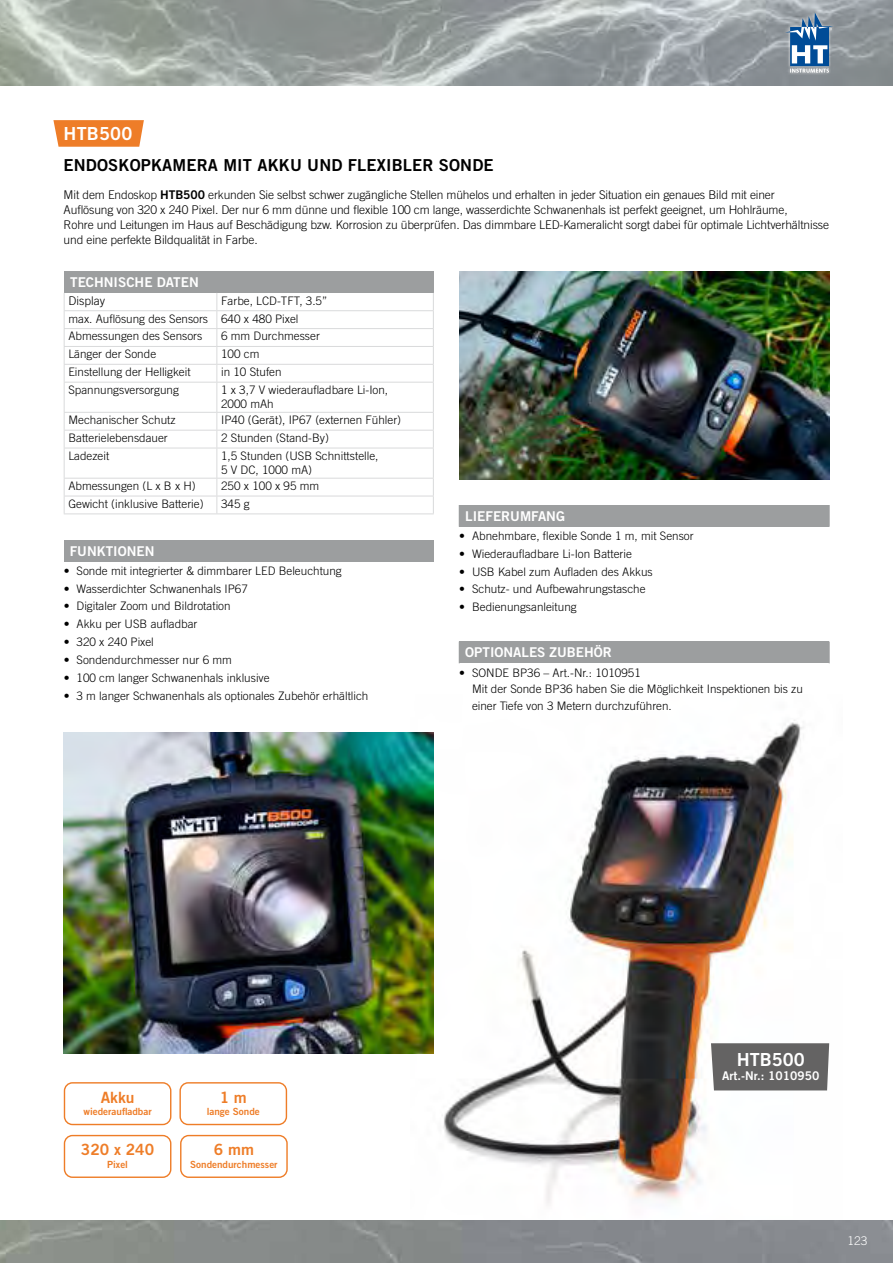
<style>
.page{position:relative;width:893px;height:1263px;background:#fff}
.page>*{position:absolute;margin:0;border:0;box-sizing:border-box;transform-origin:0 0}
.Titeltext_Versalien_-_11_13_2{font:18px "Trade Gothic LT Std Bd 2";letter-spacing:.01em;color:#fff}
.Preis_Gerätename{font:18px "Trade Gothic LT Std Bd 2";color:#fff}
.Titeltext_Versalien_-_11_13_2-2{font:16.5px "Trade Gothic LT Std Bd 2";letter-spacing:.01em;color:#000}
.t1{font:15.6px "Trade Gothic LT Std Bd 2";color:#ee7d28}
.Tabelle_Headline{font:13.5px "Trade Gothic LT Std Bd 2";color:#fff}
.Titeltext_Versalien_-_11_13_2-3{font:300 12px/15px "Trade Gothic LT Std";letter-spacing:-.01em;color:#000}
.Preis_Gerätename-2{font:12px "Trade Gothic LT Std Bd 2";color:#fff}
.Mengentext_8_11{font:300 12px "Trade Gothic LT Std";color:#000}
.t2{font:300 12px "Trade Gothic LT Std";color:#fff}
.Tabelle_Inhalt_7_8_pt{font:300 11.7px/14.1px "Trade Gothic LT Std";color:#000}
.Mengentext_8_11-2{font:300 11.7px "Trade Gothic LT Std";color:#000}
.t3{font:9.9px "Trade Gothic LT Std Bd 2";color:#ee7d28}
.s1{font-family:"Trade Gothic LT Std Bd 2";font-weight:400}
</style>
<div class="page">
<img style="left:410px;top:720px;width:420px;height:484px">
<div style="left:64px;top:271px;width:369px;height:22px;background:#9c9e9f"></div>
<hr style="left:64px;top:310px;width:153px;height:1px;background:#d9dadb">
<hr style="left:217px;top:310px;width:217px;height:1px;background:#d9dadb">
<hr style="left:64px;top:328px;width:153px;height:1px;background:#d9dadb">
<hr style="left:217px;top:328px;width:217px;height:1px;background:#d9dadb">
<hr style="left:64px;top:346px;width:153px;height:1px;background:#d9dadb">
<hr style="left:217px;top:346px;width:217px;height:1px;background:#d9dadb">
<hr style="left:64px;top:364px;width:153px;height:1px;background:#d9dadb">
<svg style="left:64px;top:293px;width:1px;height:89px"></svg>
<hr style="left:217px;top:364px;width:217px;height:1px;background:#d9dadb">
<svg style="left:216px;top:293px;width:1px;height:89px"></svg>
<svg style="left:433px;top:293px;width:1px;height:89px"></svg>
<hr style="left:64px;top:382px;width:153px;height:1px;background:#d9dadb">
<hr style="left:64px;top:382px;width:1px;height:30px;background:#d9dadb">
<hr style="left:217px;top:382px;width:217px;height:1px;background:#d9dadb">
<hr style="left:216px;top:382px;width:1px;height:30px;background:#d9dadb">
<hr style="left:433px;top:382px;width:1px;height:30px;background:#d9dadb">
<hr style="left:64px;top:412px;width:153px;height:1px;background:#d9dadb">
<hr style="left:217px;top:412px;width:217px;height:1px;background:#d9dadb">
<hr style="left:64px;top:430px;width:153px;height:1px;background:#d9dadb">
<svg style="left:64px;top:413px;width:1px;height:35px"></svg>
<hr style="left:217px;top:430px;width:217px;height:1px;background:#d9dadb">
<svg style="left:216px;top:413px;width:1px;height:35px"></svg>
<svg style="left:433px;top:413px;width:1px;height:35px"></svg>
<hr style="left:64px;top:448px;width:153px;height:1px;background:#d9dadb">
<hr style="left:64px;top:448px;width:1px;height:30px;background:#d9dadb">
<hr style="left:217px;top:448px;width:217px;height:1px;background:#d9dadb">
<hr style="left:216px;top:448px;width:1px;height:30px;background:#d9dadb">
<hr style="left:433px;top:448px;width:1px;height:30px;background:#d9dadb">
<hr style="left:64px;top:478px;width:153px;height:1px;background:#d9dadb">
<hr style="left:217px;top:478px;width:217px;height:1px;background:#d9dadb">
<hr style="left:64px;top:496px;width:153px;height:1px;background:#d9dadb">
<svg style="left:64px;top:479px;width:1px;height:34px"></svg>
<hr style="left:217px;top:496px;width:217px;height:1px;background:#d9dadb">
<svg style="left:216px;top:479px;width:1px;height:34px"></svg>
<svg style="left:433px;top:478px;width:1px;height:35px"></svg>
<hr style="left:64px;top:513px;width:153px;height:1px;background:#d9dadb">
<hr style="left:217px;top:513px;width:217px;height:1px;background:#d9dadb">
<div style="left:64px;top:540px;width:370px;height:21px;background:#9c9e9f"></div>
<div style="left:459px;top:505px;width:370px;height:22px;background:#9c9e9f"></div>
<svg style="left:829px;top:505px;width:1px;height:22px"></svg>
<div style="left:459px;top:641px;width:370px;height:22px;background:#9c9e9f"></div>
<svg style="left:829px;top:641px;width:1px;height:22px"></svg>
<img style="left:0;top:0;width:893px;height:85px">
<div style="left:783px;top:10px;width:52px;height:65px;background:#fff;opacity:.6"></div>
<svg style="left:785px;top:12px;width:48px;height:61px;background:#7292b1"></svg>
<img style="left:64px;top:733px;width:370px;height:320px">
<svg style="left:53px;top:120px;width:91px;height:27px;background:#ef8637"></svg>
<div style="left:711px;top:1043px;width:118px;height:47px;background:#646363"></div>
<img style="left:459px;top:271px;width:370px;height:208px">
<div style="left:64px;top:1082px;width:107px;height:43px;border:1px solid #ee7d28;border-radius:8px"></div>
<div style="left:179px;top:1082px;width:108px;height:43px;border:1px solid #ee7d28;border-radius:8px"></div>
<div style="left:180px;top:1135px;width:108px;height:43px;border:1px solid #ee7d28;border-radius:8px"></div>
<div style="left:64px;top:1135px;width:107px;height:43px;border:1px solid #ee7d28;border-radius:8px"></div>
<p class="Titeltext_Versalien_-_11_13_2" style="left:64px;top:122px;width:70px">HTB500</p>
<p class="Titeltext_Versalien_-_11_13_2-2" style="left:64px;top:155px;width:431px">ENDOSKOPKAMERA MIT AKKU UND FLEXIBLER SONDE</p>
<p class="Titeltext_Versalien_-_11_13_2-3" style="left:64px;top:187px;width:767px">Mit dem Endoskop <span class="s1">HTB500</span> erkunden Sie selbst schwer zugängliche Stellen mühelos und erhalten in jeder Situation ein genaues Bild mit einer<br>Auflösung von 320 x 240 Pixel. Der nur 6 mm dünne und flexible 100 cm lange, wasserdichte Schwanenhals ist perfekt geeignet, um Hohlräume,<br>Rohre und Leitungen im Haus auf Beschädigung bzw. Korrosion zu überprüfen. Das dimmbare LED-Kameralicht sorgt dabei für optimale Lichtverhältnisse und eine perfekte Bildqualität in Farbe.</p>
<p class="Tabelle_Headline" style="left:70px;top:274px;width:130px">TECHNISCHE DATEN</p>
<p class="Mengentext_8_11" style="left:68px;top:294px;width:38px">Display</p>
<p class="Tabelle_Inhalt_7_8_pt" style="left:221px;top:293px;width:108px">Farbe, LCD-TFT, 3.5”</p>
<p class="Tabelle_Inhalt_7_8_pt" style="left:68px;top:311px;width:141px">max. Auflösung des Sensors</p>
<p class="Tabelle_Inhalt_7_8_pt" style="left:221px;top:311px;width:79px">640 x 480 Pixel</p>
<p class="Tabelle_Inhalt_7_8_pt" style="left:68px;top:329px;width:135px">Abmessungen des Sensors</p>
<p class="Tabelle_Inhalt_7_8_pt" style="left:221px;top:329px;width:100px">6 mm Durchmesser</p>
<p class="Tabelle_Inhalt_7_8_pt" style="left:68px;top:347px;width:89px">Länger der Sonde</p>
<p class="Tabelle_Inhalt_7_8_pt" style="left:221px;top:347px;width:40px">100 cm</p>
<p class="Tabelle_Inhalt_7_8_pt" style="left:68px;top:365px;width:124px">Einstellung der Helligkeit</p>
<p class="Tabelle_Inhalt_7_8_pt" style="left:221px;top:365px;width:62px">in 10 Stufen</p>
<p class="Tabelle_Inhalt_7_8_pt" style="left:68px;top:383px;width:112px">Spannungsversorgung</p>
<p class="Tabelle_Inhalt_7_8_pt" style="left:221px;top:383px;width:169px">1 x 3,7 V wiederaufladbare Li-Ion,<br>2000 mAh</p>
<p class="Tabelle_Inhalt_7_8_pt" style="left:68px;top:413px;width:109px">Mechanischer Schutz</p>
<p class="Tabelle_Inhalt_7_8_pt" style="left:221px;top:413px;width:182px">IP40 (Gerät), IP67 (externen Fühler)</p>
<p class="Tabelle_Inhalt_7_8_pt" style="left:68px;top:431px;width:101px">Batterielebensdauer</p>
<p class="Tabelle_Inhalt_7_8_pt" style="left:221px;top:431px;width:109px">2 Stunden (Stand-By)</p>
<p class="Tabelle_Inhalt_7_8_pt" style="left:68px;top:448px;width:42px">Ladezeit</p>
<p class="Tabelle_Inhalt_7_8_pt" style="left:221px;top:448px;width:159px">1,5 Stunden (USB Schnittstelle,<br>5 V DC, 1000 mA)</p>
<p class="Tabelle_Inhalt_7_8_pt" style="left:68px;top:479px;width:129px">Abmessungen (L x B x H)</p>
<p class="Tabelle_Inhalt_7_8_pt" style="left:221px;top:479px;width:100px">250 x 100 x 95 mm</p>
<p class="Tabelle_Inhalt_7_8_pt" style="left:68px;top:496px;width:137px">Gewicht (inklusive Batterie)</p>
<p class="Mengentext_8_11-2" style="left:221px;top:497px;width:30px">345 g</p>
<p class="Tabelle_Headline" style="left:70px;top:542px;width:86px">FUNKTIONEN</p>
<p class="Tabelle_Inhalt_7_8_pt" style="left:64px;top:564px;width:280px">• Sonde mit integrierter &amp; dimmbarer LED Beleuchtung</p>
<p class="Tabelle_Inhalt_7_8_pt" style="left:64px;top:581px;width:186px">• Wasserdichter Schwanenhals IP67</p>
<p class="Tabelle_Inhalt_7_8_pt" style="left:64px;top:599px;width:168px">• Digitaler Zoom und Bildrotation</p>
<p class="Tabelle_Inhalt_7_8_pt" style="left:64px;top:617px;width:135px">• Akku per USB aufladbar</p>
<p class="Tabelle_Inhalt_7_8_pt" style="left:64px;top:635px;width:92px">• 320 x 240 Pixel</p>
<p class="Tabelle_Inhalt_7_8_pt" style="left:64px;top:653px;width:170px">• Sondendurchmesser nur 6 mm</p>
<p class="Tabelle_Inhalt_7_8_pt" style="left:64px;top:670px;width:207px">• 100 cm langer Schwanenhals inklusive</p>
<p class="Tabelle_Inhalt_7_8_pt" style="left:64px;top:688px;width:306px">• 3 m langer Schwanenhals als optionales Zubehör erhältlich</p>
<p class="Tabelle_Headline" style="left:465px;top:507px;width:101px">LIEFERUMFANG</p>
<p class="Tabelle_Inhalt_7_8_pt" style="left:459px;top:529px;width:236px">• Abnehmbare, flexible Sonde 1 m, mit Sensor</p>
<p class="Tabelle_Inhalt_7_8_pt" style="left:459px;top:546px;width:174px">• Wiederaufladbare Li-Ion Batterie</p>
<p class="Tabelle_Inhalt_7_8_pt" style="left:459px;top:564px;width:195px">• USB Kabel zum Aufladen des Akkus</p>
<p class="Tabelle_Inhalt_7_8_pt" style="left:459px;top:582px;width:188px">• Schutz- und Aufbewahrungstasche</p>
<p class="Tabelle_Inhalt_7_8_pt" style="left:459px;top:600px;width:119px">• Bedienungsanleitung</p>
<p class="Tabelle_Headline" style="left:465px;top:644px;width:148px">OPTIONALES ZUBEHÖR</p>
<p class="Tabelle_Inhalt_7_8_pt" style="left:472px;top:664px;width:332px;line-height:16.5px;text-indent:-13px"><span class="s1">•</span> SONDE BP36 – Art.-Nr.: 1010951<br>Mit der Sonde BP36 haben Sie die Möglichkeit Inspektionen bis zu einer Tiefe von 3 Metern durchzuführen.</p>
<p class="t1" style="left:101px;top:1087px;width:35px">Akku</p>
<p class="t3" style="left:84px;top:1105px;width:70px">wiederaufladbar</p>
<p class="t1" style="left:81px;top:1140px;width:75px">320 x 240</p>
<p class="t3" style="left:107px;top:1158px;width:22px">Pixel</p>
<h3 class="t1" style="left:220px;top:1087px;width:29px">1 m</h3>
<p class="t3" style="left:207px;top:1105px;width:55px">lange Sonde</p>
<p class="t1" style="left:214px;top:1140px;width:42px">6 mm</p>
<p class="t3" style="left:190px;top:1158px;width:89px">Sondendurchmesser</p>
<p class="Preis_Gerätename" style="left:737px;top:1048px;width:70px">HTB500</p>
<p class="Preis_Gerätename-2" style="left:722px;top:1069px;width:99px">Art.-Nr.: 1010950</p>
<p class="t2" style="left:847px;top:1234px;width:22px">123</p>
</div>
